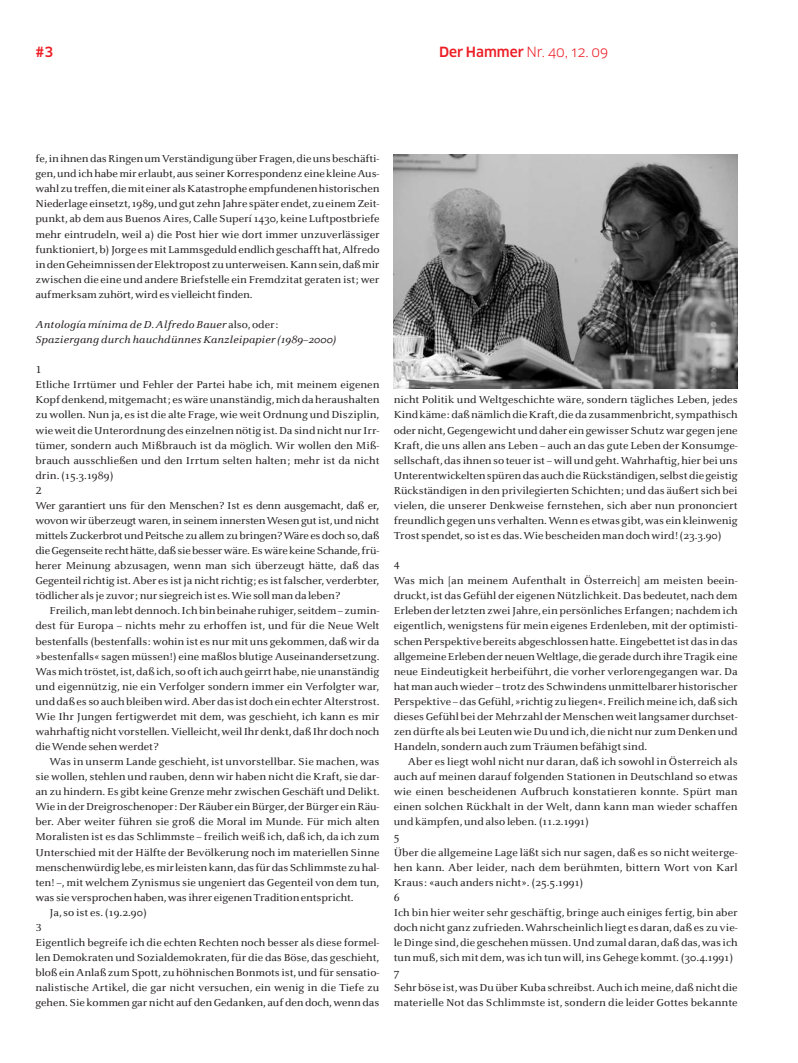
<style>
.page{position:relative;width:798px;height:1063px;background:#fff}
.page>*{position:absolute;margin:0;border:0;box-sizing:border-box;transform-origin:0 0}
.t1{font:13.75px "Clan Pro";color:#ed1c24}
.t2{font:500 13.75px "Clan Pro";color:#ed1c24}
.t3{font:10.62px/15.1px "Celeste Small Text";letter-spacing:-.005em;color:#231f20;text-align:justify}
.t4{font:italic 10.62px/15.1px "Celeste Small Text";color:#231f20}
.t5{font:10.62px "Celeste Small Text Caps";color:#231f20}
.s1{font-weight:500}
.s2{font-style:normal}
</style>
<div class="page">
<img style="left:393px;top:154px;width:344px;height:234px">
<p class="t2" style="left:35px;top:44px;width:19px">#3</p>
<p class="t1" style="left:439px;top:46px;width:170px"><span class="s1">Der Hammer</span> Nr. 40, 12. 09</p>
<p class="t3" style="left:35px;top:152px;width:345px">fe, in ihnen das Ringen um Verständigung über Fragen, die uns beschäfti&shy;gen, und ich habe mir erlaubt, aus seiner Korrespondenz eine kleine Aus&shy;wahl zu treffen, die mit einer als Katastrophe empfundenen historischen Niederlage einsetzt, 1989, und gut zehn Jahre später endet, zu einem Zeit&shy;punkt, ab dem aus Buenos Aires, Calle Superí 1430, keine Luftpostbriefe mehr eintrudeln, weil a) die Post hier wie dort immer unzuverlässiger funktioniert, b) Jorge es mit Lammsgeduld endlich geschafft hat, Alfredo in den Geheimnissen der Elektropost zu unterweisen. Kann sein, daß mir zwischen die eine und andere Briefstelle ein Fremdzitat geraten ist; wer aufmerksam zuhört, wird es vielleicht finden.</p>
<p class="t4" style="left:35px;top:318px;width:302px">Antología mínima de D. Alfredo Bauer <span class="s2">also, oder:<br></span>Spaziergang durch hauchdünnes Kanzleipapier (1989–2000)</p>
<p class="t5" style="left:35px;top:363px;width:8px">1</p>
<p class="t3" style="left:35px;top:378px;width:345px">Etliche Irrtümer und Fehler der Partei habe ich, mit meinem eigenen Kopf denkend, mitgemacht; es wäre unanständig, mich da heraushalten zu wollen. Nun ja, es ist die alte Frage, wie weit Ordnung und Disziplin, wie weit die Unterordnung des einzelnen nötig ist. Da sind nicht nur Irr&shy;tümer, sondern auch Mißbrauch ist da möglich. Wir wollen den Miß&shy;brauch ausschließen und den Irrtum selten halten; mehr ist da nicht drin. (15.3.1989)</p>
<p class="t5" style="left:35px;top:484px;width:8px">2</p>
<p class="t3" style="left:35px;top:499px;width:345px">Wer garantiert uns für den Menschen? Ist es denn ausgemacht, daß er, wovon wir überzeugt waren, in seinem innersten Wesen gut ist, und nicht mittels Zuckerbrot und Peitsche zu allem zu bringen? Wäre es doch so, daß die Gegenseite recht hätte, daß sie besser wäre. Es wäre keine Schande,frü&shy;herer Meinung abzusagen, wenn man sich überzeugt hätte, daß das Gegenteil richtig ist. Aber es ist ja nicht richtig; es ist falscher, verderbter, tödlicher als je zuvor; nur siegreich ist es. Wie soll man da leben?</p>
<p class="t3" style="left:35px;top:604px;width:345px;text-indent:14px">Freilich, man lebt dennoch. Ich bin beinahe ruhiger, seitdem – zumin&shy;dest für Europa – nichts mehr zu erhoffen ist, und für die Neue Welt bestenfalls (bestenfalls: wohin ist es nur mit uns gekommen, daß wir da »bestenfalls« sagen müssen!) eine maßlos blutige Auseinandersetzung.<br>Was mich tröstet, ist, daß ich, so oft ich auch geirrt habe, nie unanständig und eigennützig, nie ein Verfolger sondern immer ein Verfolgter war, und daß es so auch bleiben wird. Aber das ist doch ein echter Alterstrost.<br>Wie Ihr Jungen fertigwerdet mit dem, was geschieht, ich kann es mir wahrhaftig nicht vorstellen. Vielleicht, weil Ihr denkt, daß Ihr doch noch die Wende sehen werdet?</p>
<p class="t3" style="left:50px;top:755px;width:331px">Was in unserm Lande geschieht, ist unvorstellbar. Sie machen, was</p>
<p class="t3" style="left:35px;top:770px;width:345px">sie wollen, stehlen und rauben, denn wir haben nicht die Kraft, sie dar-</p>
<p class="t3" style="left:35px;top:785px;width:345px">an zu hindern. Es gibt keine Grenze mehr zwischen Geschäft und Delikt.</p>
<p class="t3" style="left:35px;top:800px;width:345px">Wie in der Dreigroschenoper: Der Räuber ein Bürger, der Bürger ein Räu-</p>
<p class="t3" style="left:35px;top:815px;width:345px">ber. Aber weiter führen sie groß die Moral im Munde. Für mich alten</p>
<p class="t3" style="left:35px;top:831px;width:345px">Moralisten ist es das Schlimmste – freilich weiß ich, daß ich, da ich zum</p>
<p class="t3" style="left:35px;top:846px;width:345px">Unterschied mit der Hälfte der Bevölkerung noch im materiellen Sinne</p>
<p class="t3" style="left:35px;top:861px;width:345px">menschenwürdig lebe, es mir leisten kann, das für das Schlimmste zu hal-</p>
<p class="t3" style="left:35px;top:876px;width:345px">ten! –, mit welchem Zynismus sie ungeniert das Gegenteil von dem tun,</p>
<p class="t3" style="left:35px;top:891px;width:319px">was sie versprochen haben, was ihrer eigenen Tradition entspricht.</p>
<p class="t3" style="left:50px;top:906px;width:99px">Ja, so ist es. (19.2.90)</p>
<p class="t5" style="left:35px;top:921px;width:8px">3</p>
<p class="t3" style="left:35px;top:936px;width:345px">Eigentlich begreife ich die echten Rechten noch besser als diese formel&shy;len Demokraten und Sozialdemokraten, für die das Böse, das geschieht, bloß ein Anlaß zum Spott, zu höhnischen Bonmots ist, und für sensatio&shy;nalistische Artikel, die gar nicht versuchen, ein wenig in die Tiefe zu gehen. Sie kommen gar nicht auf den Gedanken, auf den doch, wenn das</p>
<p class="t3" style="left:393px;top:393px;width:345px">nicht Politik und Weltgeschichte wäre, sondern tägliches Leben, jedes Kind käme: daß nämlich die Kraft, die da zusammenbricht, sympathisch oder nicht, Gegengewicht und daher ein gewisser Schutz war gegen jene Kraft, die uns allen ans Leben – auch an das gute Leben der Konsumge&shy;sellschaft, das ihnen so teuer ist – will und geht. Wahrhaftig, hier bei uns Unterentwickelten spüren das auch die Rückständigen, selbst die geistig Rückständigen in den privilegierten Schichten; und das äußert sich bei vielen, die unserer Denkweise fernstehen, sich aber nun prononciert freundlich gegen uns verhalten. Wenn es etwas gibt, was ein kleinwenig Trost spendet, so ist es das. Wie bescheiden man doch wird! (23.3.90)</p>
<p class="t5" style="left:393px;top:559px;width:8px">4</p>
<p class="t3" style="left:393px;top:574px;width:345px">Was mich [an meinem Aufenthalt in Österreich] am meisten beein&shy;druckt, ist das Gefühl der eigenen Nützlichkeit. Das bedeutet, nach dem Erleben der letzten zwei Jahre, ein persönliches Erfangen; nachdem ich eigentlich, wenigstens für mein eigenes Erdenleben, mit der optimisti&shy;schen Perspektive bereits abgeschlossen hatte. Eingebettet ist das in das allgemeine Erleben der neuen Weltlage, die gerade durch ihre Tragik eine neue Eindeutigkeit herbeiführt, die vorher verlorengegangen war. Da hat man auch wieder – trotz des Schwindens unmittelbarer historischer Perspektive – das Gefühl, »richtig zu liegen«. Freilich meine ich, daß sich dieses Gefühl bei der Mehrzahl der Menschen weit langsamer durchset&shy;zen dürfte als bei Leuten wie Du und ich, die nicht nur zum Denken und Handeln, sondern auch zum Träumen befähigt sind.</p>
<p class="t3" style="left:393px;top:755px;width:345px;text-align:left;text-indent:14px">Aber es liegt wohl nicht nur daran, daß ich sowohl in Österreich als auch auf meinen darauf folgenden Stationen in Deutschland so etwas wie einen bescheidenen Aufbruch konstatieren konnte. Spürt man einen solchen Rückhalt in der Welt, dann kann man wieder schaffen und kämpfen, und also leben. (11.2.1991)<br>5<br>Über die allgemeine Lage läßt sich nur sagen, daß es so nicht weiterge&shy;hen kann. Aber leider, nach dem berühmten, bittern Wort von Karl Kraus: «auch anders nicht». (25.5.1991)<br>6<br>Ich bin hier weiter sehr geschäftig, bringe auch einiges fertig, bin aber doch nicht ganz zufrieden. Wahrscheinlich liegt es daran, daß es zu vie&shy;le Dinge sind, die geschehen müssen. Und zumal daran, daß das, was ich tun muß, sich mit dem, was ich tun will, ins Gehege kommt. (30.4.1991)<br>7<br>Sehr böse ist, was Du über Kuba schreibst. Auch ich meine, daß nicht die materielle Not das Schlimmste ist, sondern die leider Gottes bekannte</p>
</div>
